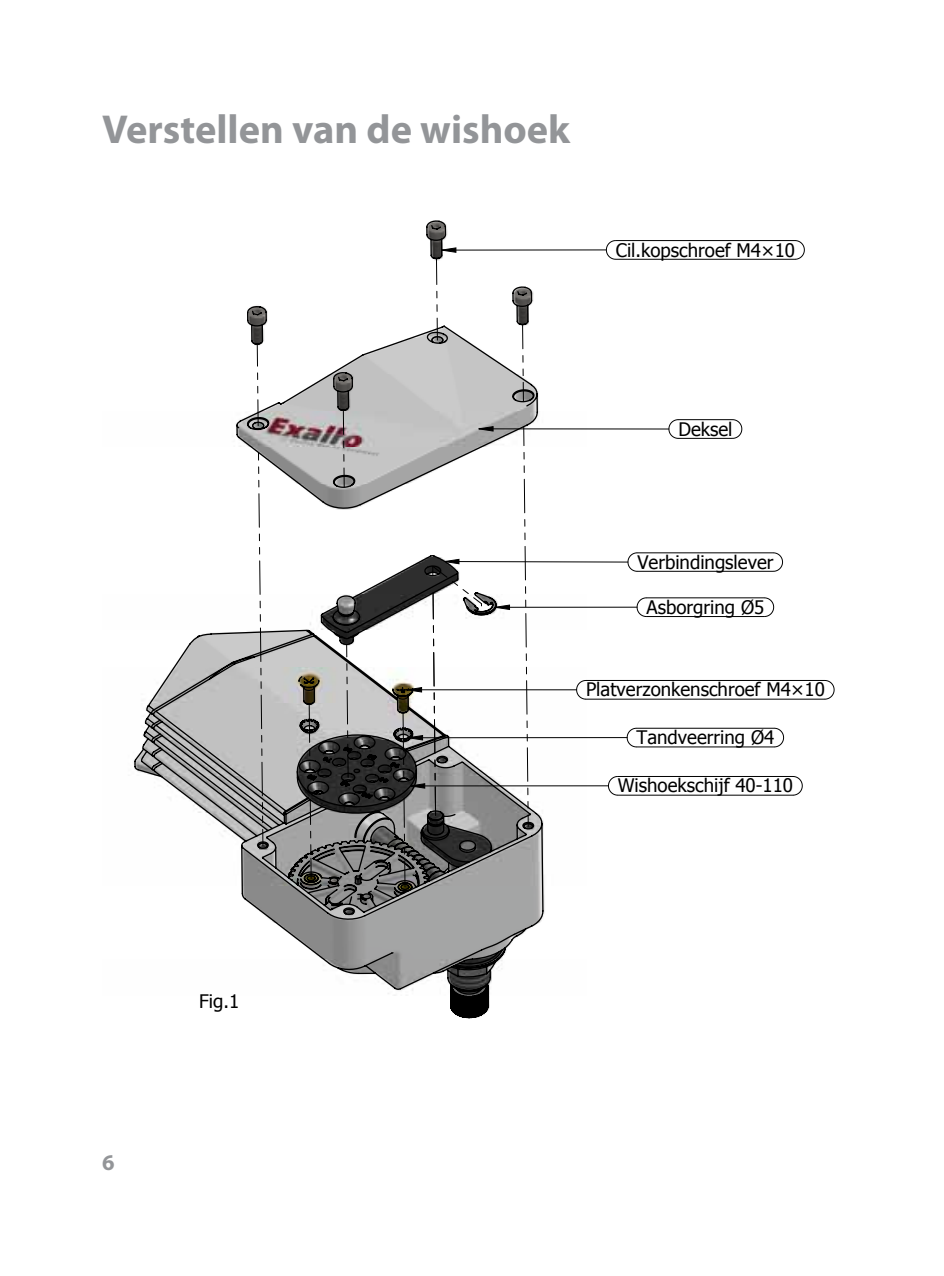
<style>
.page{position:relative;width:944px;height:1276px;background:#fff}
.page>*{position:absolute;margin:0;border:0;box-sizing:border-box;transform-origin:0 0}
.t1{font:700 40.5px "Myriad Pro";color:#939598}
.t2{font:700 22.5px "Myriad Pro";color:#939598}
.t3{font:18.68px "Tahoma";color:#000}
</style>
<div class="page">
<svg style="left:544px;top:240px;width:291px;height:555px"></svg>
<svg style="left:134px;top:220px;width:410px;height:799px"></svg>
<svg style="left:427px;top:822px;width:17px;height:13px"></svg>
<svg style="left:397px;top:696px;width:11px;height:3px"></svg>
<svg style="left:303px;top:687px;width:12px;height:4px"></svg>
<svg style="left:258px;top:452px;width:10px;height:396px"></svg>
<svg style="left:523px;top:426px;width:10px;height:402px"></svg>
<svg style="left:343px;top:410px;width:1px;height:77px"></svg>
<svg style="left:252px;top:344px;width:12px;height:85px"></svg>
<svg style="left:432px;top:258px;width:11px;height:85px"></svg>
<svg style="left:522px;top:324px;width:2px;height:78px"></svg>
<svg style="left:426px;top:566px;width:62px;height:249px"></svg>
<svg style="left:340px;top:640px;width:15px;height:141px;background:#878787"></svg>
<svg style="left:401px;top:798px;width:8px;height:91px"></svg>
<svg style="left:403px;top:713px;width:1px;height:68px"></svg>
<svg style="left:307px;top:799px;width:8px;height:82px"></svg>
<svg style="left:309px;top:704px;width:1px;height:69px"></svg>
<h1 class="t1" style="left:102px;top:103px;width:470px">Verstellen van de wishoek</h1>
<p class="t3" style="left:616px;top:237px;width:181px">Cil.kopschroef M4×10</p>
<p class="t3" style="left:678px;top:416px;width:56px">Deksel</p>
<p class="t3" style="left:637px;top:549px;width:138px">Verbindingslever</p>
<p class="t3" style="left:647px;top:594px;width:119px">Asborgring Ø5</p>
<p class="t3" style="left:586px;top:677px;width:240px">Platverzonkenschroef M4×10</p>
<p class="t3" style="left:637px;top:725px;width:139px">Tandveerring Ø4</p>
<p class="t3" style="left:618px;top:773px;width:177px">Wishoekschijf 40-110</p>
<p class="t2" style="left:102px;top:1147px;width:14px">6</p>
<p class="t3" style="left:199px;top:989px;width:42px">Fig.1</p>
</div>
